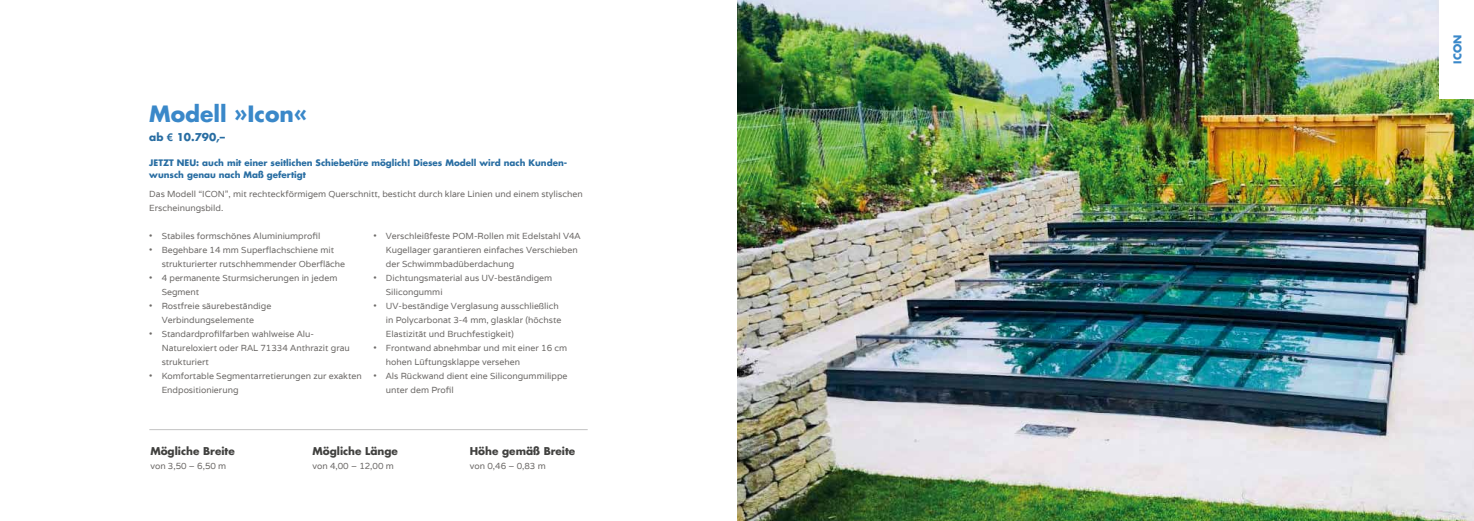
<style>
.page{position:relative;width:1474px;height:521px;background:#fff}
.page>*{position:absolute;margin:0;border:0;box-sizing:border-box;transform-origin:0 0}
.t1{font:700 21.88px "Futura";color:#3a88c9}
.t2{font:700 10.5px "Futura";color:#41413f}
.t3{font:700 10.5px "Futura";color:#286da2}
.t4{font:700 10.5px "Futura";color:#3a88c9}
.t5{font:8.75px/14px "Varela";color:#6c6967}
.t6{font:700 8.75px/12.6px "Futura";color:#286da2}
.s1{font-family:"Arial"}
</style>
<div class="page">
<img style="left:737px;top:0;width:736px;height:521px">
<div style="left:1439px;top:0;width:34px;height:99px;background:#fff"></div>
<hr style="left:149px;top:429px;width:438px;height:1px;background:#c2c2c2">
<h1 class="t1" style="left:149px;top:99px;width:159px">Modell »Icon«</h1>
<p class="t3" style="left:149px;top:130px;width:77px">ab <span class="s1">€</span> 10.790,–</p>
<p class="t6" style="left:149px;top:156px;width:419px">JETZT NEU: auch mit einer seitlichen Schiebetüre möglich! Dieses Modell wird nach Kunden&shy;wunsch genau nach Maß gefertigt</p>
<p class="t5" style="left:149px;top:187px;width:435px">Das Modell “ICON”, mit rechteckförmigem Querschnitt, besticht durch klare Linien und einem stylischen<br>Erscheinungsbild.</p>
<p class="t5" style="left:149px;top:228px;width:173px">• Stabiles formschönes Aluminiumprofil</p>
<p class="t5" style="left:162px;top:242px;width:185px;text-indent:-12px">• Begehbare 14 mm Superflachschiene mit strukturierter rutschhemmender Oberfläche</p>
<p class="t5" style="left:162px;top:270px;width:177px;text-indent:-12px">• 4 permanente Sturmsicherungen in jedem<br>Segment</p>
<p class="t5" style="left:149px;top:298px;width:124px;text-align:center">• Rostfreie säurebeständige<br>Verbindungselemente</p>
<p class="t5" style="left:162px;top:326px;width:190px;text-indent:-12px">• Standardprofilfarben wahlweise Alu-<br>Natureloxiert oder RAL 71334 Anthrazit grau strukturiert</p>
<p class="t5" style="left:162px;top:368px;width:201px;text-indent:-12px">• Komfortable Segmentarretierungen zur exakten<br>Endpositionierung</p>
<p class="t5" style="left:386px;top:228px;width:196px;text-indent:-12px">• Verschleißfeste POM-Rollen mit Edelstahl V4A<br>Kugellager garantieren einfaches Verschieben der Schwimmbadüberdachung</p>
<p class="t5" style="left:386px;top:270px;width:168px;text-indent:-12px">• Dichtungsmaterial aus UV-beständigem<br>Silicongummi</p>
<p class="t5" style="left:386px;top:298px;width:177px;text-indent:-12px">• UV-beständige Verglasung ausschließlich in Polycarbonat 3-4 mm, glasklar (höchste<br>Elastizität und Bruchfestigkeit)</p>
<p class="t5" style="left:386px;top:340px;width:183px;text-indent:-12px">• Frontwand abnehmbar und mit einer 16 cm hohen Lüftungsklappe versehen</p>
<p class="t5" style="left:386px;top:368px;width:183px;text-indent:-12px">• Als Rückwand dient eine Silicongummilippe unter dem Profil</p>
<p class="t2" style="left:150px;top:444px;width:86px">Mögliche Breite</p>
<p class="t5" style="left:150px;top:459px;width:77px">von 3,50 – 6,50 m</p>
<p class="t2" style="left:312px;top:444px;width:87px">Mögliche Länge</p>
<p class="t5" style="left:312px;top:459px;width:83px">von 4,00 – 12,00 m</p>
<p class="t2" style="left:470px;top:444px;width:107px">Höhe gemäß Breite</p>
<p class="t5" style="left:470px;top:459px;width:77px">von 0,46 – 0,83 m</p>
<p class="t4" style="left:1450px;top:64px;width:30px;rotate:-90deg">ICON</p>
</div>
